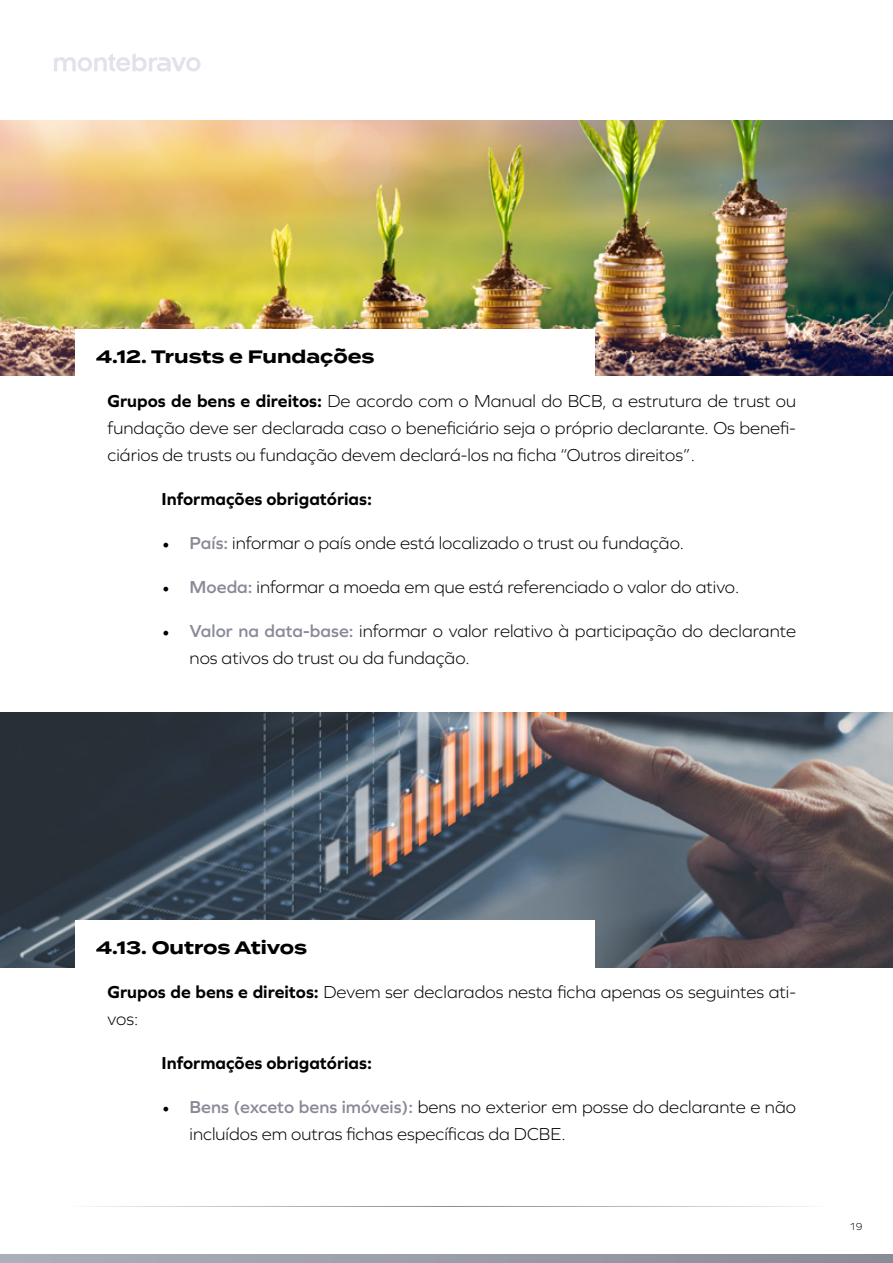
<style>
.page{position:relative;width:893px;height:1263px;background:#fff}
.page>*{position:absolute;margin:0;border:0;box-sizing:border-box;transform-origin:0 0}
.t1{font:300 18px/27px "Graphie";color:#000}
.t2{font:700 18px "Graphie";color:#000}
.t3{font:700 18px "Termina";color:#000}
.t4{font:300 10.5px "Graphie";color:#000}
.s1{font-weight:700}
.s2{font-family:"Minion Pro";font-weight:400}
.s3{font-weight:600;color:#898a98}
</style>
<div class="page">
<svg style="left:0;top:1255px;width:893px;height:8px"></svg>
<svg style="left:54px;top:53px;width:147px;height:18px"></svg>
<img style="left:0;top:121px;width:893px;height:255px">
<img style="left:0;top:712px;width:893px;height:255px">
<div style="left:76px;top:329px;width:519px;height:53px;background:#fff"></div>
<div style="left:76px;top:921px;width:519px;height:52px;background:#fff"></div>
<p class="t3" style="left:96px;top:343px;width:280px">4.12. Trusts e Fundações</p>
<p class="t1" style="left:108px;top:387px;width:690px;text-align:justify"><span class="s1">Grupos de bens e direitos:</span> De acordo com o Manual do BCB, a estrutura de trust ou fundação deve ser declarada caso o beneficiário seja o próprio declarante. Os benefi&shy;ciários de trusts ou fundação devem declará-los na ficha “Outros direitos”.</p>
<p class="t2" style="left:162px;top:488px;width:212px">Informações obrigatórias:</p>
<p class="t1" style="left:163px;top:529px;width:523px"><span class="s2">•</span> <span class="s3">País:</span> informar o país onde está localizado o trust ou fundação.</p>
<p class="t1" style="left:163px;top:573px;width:578px"><span class="s2">•</span> <span class="s3">Moeda:</span> informar a moeda em que está referenciado o valor do ativo.</p>
<p class="t1" style="left:190px;top:617px;width:608px;text-indent:-27px"><span class="s2">•</span> <span class="s3">Valor na data-base:</span> informar o valor relativo à participação do declarante nos ativos do trust ou da fundação.</p>
<p class="t3" style="left:96px;top:934px;width:212px">4.13. Outros Ativos</p>
<p class="t1" style="left:108px;top:978px;width:690px"><span class="s1">Grupos de bens e direitos:</span> Devem ser declarados nesta ficha apenas os seguintes ati&shy;vos:</p>
<p class="t2" style="left:162px;top:1052px;width:212px">Informações obrigatórias:</p>
<p class="t1" style="left:190px;top:1093px;width:608px;text-indent:-27px"><span class="s2">•</span> <span class="s3">Bens (exceto bens imóveis):</span> bens no exterior em posse do declarante e não incluídos em outras fichas específicas da DCBE.</p>
<p class="t4" style="left:849px;top:1221px;width:15px">19</p>
</div>
